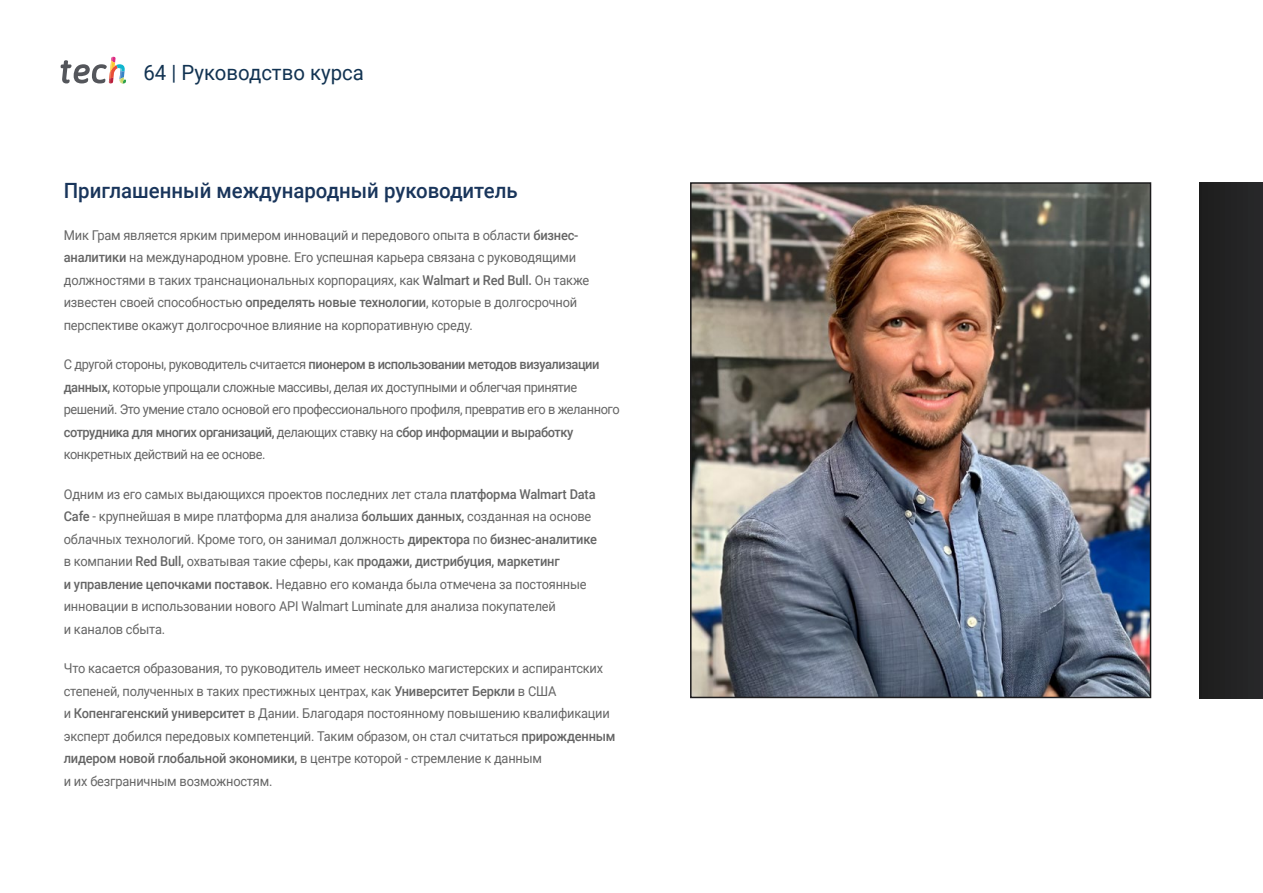
<style>
.page{position:relative;width:1263px;height:893px;background:#fff}
.page>*{position:absolute;margin:0;border:0;box-sizing:border-box;transform-origin:0 0}
.t1{font:500 21px "Roboto";color:#19355b}
.t2{font:21px "Roboto";color:#123352}
.t3{font:13.5px/22.5px "Roboto";letter-spacing:-.015em;color:#656565;scale:.95 1}
.t4{font:13.5px/22.5px "Roboto";letter-spacing:-.035em;color:#656565;scale:.95 1}
.s1{font-weight:500}
</style>
<div class="page">
<img style="left:693px;top:185px;width:455px;height:510px">
<div style="left:690px;top:182px;width:461px;height:516px;border:2px solid #1d1c1d"></div>
<svg style="left:61px;top:57px;width:65px;height:27px"></svg>
<div style="left:1199px;top:182px;width:64px;height:516px;background:#222223"></div>
<h1 class="t2" style="left:144px;top:57px;width:222px">64 | Руководство курса</h1>
<h1 class="t1" style="left:64px;top:176px;width:455px">Приглашенный международный руководитель</h1>
<p class="t3" style="left:64px;top:223px;width:555px">Мик Грам является ярким примером инноваций и передового опыта в области <span class="s1">бизнес&shy;аналитики</span> на международном уровне. Его успешная карьера связана с руководящими должностями в таких транснациональных корпорациях, как <span class="s1">Walmart и Red Bull.</span> Он также известен своей способностью <span class="s1">определять новые технологии</span>, которые в долгосрочной перспективе окажут долгосрочное влияние на корпоративную среду.</p>
<p class="t4" style="left:64px;top:353px;width:587px">С другой стороны, руководитель считается <span class="s1">пионером в использовании методов визуализации данных,</span> которые упрощали сложные массивы, делая их доступными и облегчая принятие решений. Это умение стало основой его профессионального профиля, превратив его в желанного <span class="s1">сотрудника для многих организаций,</span> делающих ставку на <span class="s1">сбор информации и выработку </span>конкретных действий на ее основе.</p>
<p class="t3" style="left:64px;top:482px;width:563px">Одним из его самых выдающихся проектов последних лет стала <span class="s1">платформа Walmart Data Cafe</span> - крупнейшая в мире платформа для анализа <span class="s1">больших данных,</span> созданная на основе облачных технологий. Кроме того, он занимал должность <span class="s1">директора</span> по <span class="s1">бизнес-аналитике </span>в компании <span class="s1">Red Bull,</span> охватывая такие сферы, как <span class="s1">продажи, дистрибуция, маркетинг<br>и управление цепочками поставок.</span> Недавно его команда была отмечена за постоянные инновации в использовании нового API Walmart Luminate для анализа покупателей<br>и каналов сбыта.</p>
<p class="t3" style="left:64px;top:657px;width:582px">Что касается образования, то руководитель имеет несколько магистерских и аспирантских степеней, полученных в таких престижных центрах, как <span class="s1">Университет Беркли</span> в США<br>и <span class="s1">Копенгагенский университет</span> в Дании. Благодаря постоянному повышению квалификации эксперт добился передовых компетенций. Таким образом, он стал считаться <span class="s1">прирожденным лидером новой глобальной экономики,</span> в центре которой - стремление к данным<br>и их безграничным возможностям.</p>
</div>
